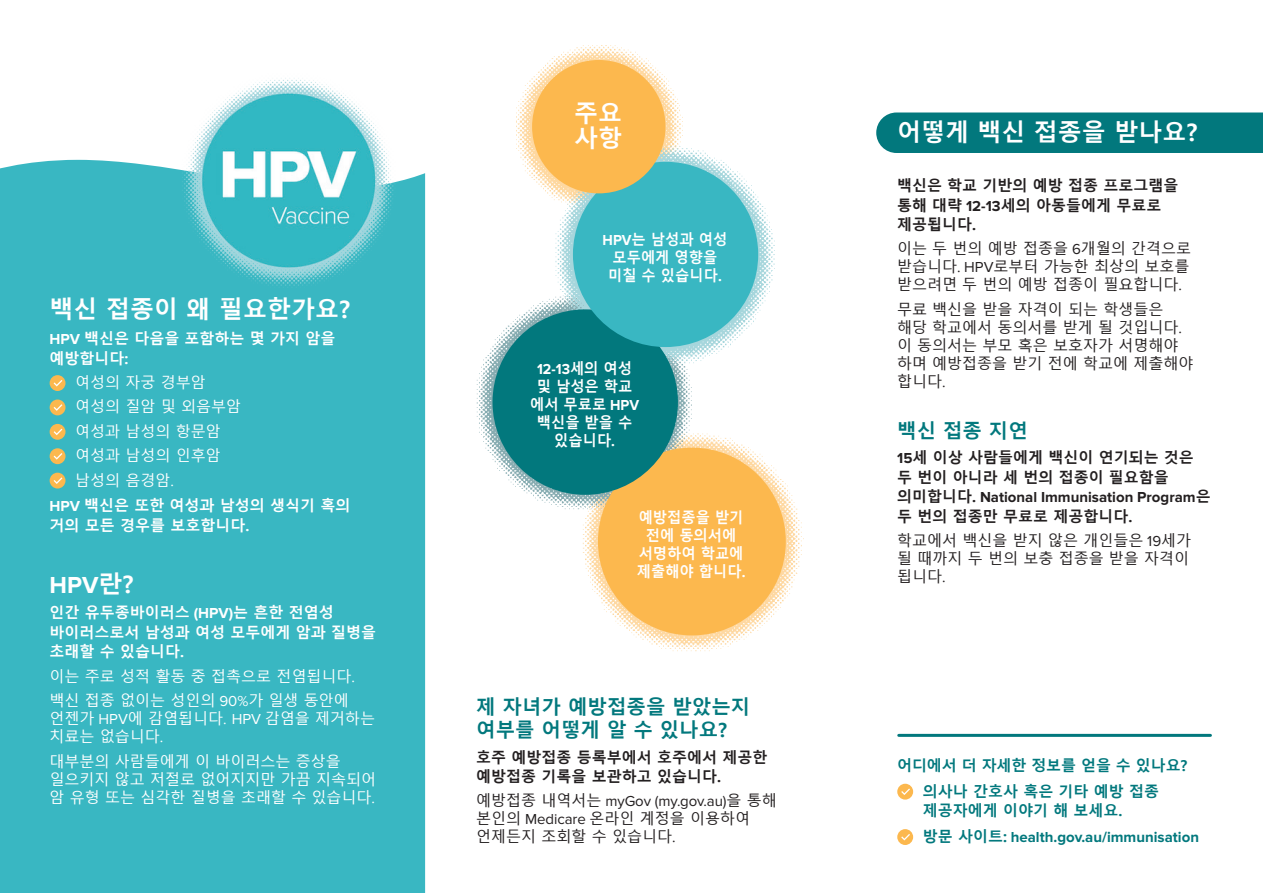
<style>
.page{position:relative;width:1263px;height:893px;background:#fff}
.page>*{position:absolute;margin:0;border:0;box-sizing:border-box;transform-origin:0 0}
.t1{font:700 24px/25.5px "Malgun Gothic";color:#fff}
.t2{font:700 24px "Proxima Nova";color:#fff}
.t3{font:700 19.5px/22.5px "Malgun Gothic";color:#02787d}
.t4{font:15px/18px "Malgun Gothic";color:#231f20}
.t5{font:15px/24.5px "Malgun Gothic";color:#fff}
.t6{font:700 15px/19.5px "Malgun Gothic";color:#231f20}
.t7{font:700 15px/19.5px "Malgun Gothic";color:#fff}
.t8{font:700 15px/18px "Malgun Gothic";color:#fff;text-align:center;scale:.95 1}
.t9{font:700 15px/26px "Proxima Nova";color:#02787d}
.t10{font:700 15px/26px "Malgun Gothic";letter-spacing:-.01em;color:#02787d;text-align:center}
.s1{font-family:"Proxima Nova"}
.s2{font-family:"Malgun Gothic"}
</style>
<div class="page">
<img style="left:516px;top:45px;width:167px;height:153px">
<div style="left:876px;top:113px;width:387px;height:40px;background:#02787d"></div>
<div style="left:0;top:160px;width:425px;height:733px;background:#39b7c2"></div>
<hr style="left:899px;top:734px;width:311px;height:3px;background:#02787d">
<img style="left:582px;top:433px;width:222px;height:219px">
<img style="left:476px;top:299px;width:218px;height:220px">
<img style="left:554px;top:141px;width:221px;height:231px">
<div style="left:598px;top:448px;width:188px;height:187px;background:#fcb84e;border-radius:50%"></div>
<div style="left:492px;top:309px;width:186px;height:186px;background:#02787d;border-radius:50%"></div>
<div style="left:573px;top:162px;width:185px;height:185px;background:#39b7c2;border-radius:50%"></div>
<img style="left:176px;top:78px;width:225px;height:214px">
<div style="left:532px;top:60px;width:133px;height:133px;background:#fcb84e;border-radius:50%"></div>
<svg style="left:50px;top:375px;width:16px;height:16px"></svg>
<svg style="left:54px;top:380px;width:8px;height:6px"></svg>
<div style="left:50px;top:399px;width:16px;height:16px;background:#fcb84e;border-radius:50%"></div>
<svg style="left:54px;top:404px;width:8px;height:7px"></svg>
<div style="left:50px;top:424px;width:16px;height:16px;background:#fcb84e;border-radius:50%"></div>
<svg style="left:54px;top:429px;width:8px;height:6px"></svg>
<div style="left:50px;top:448px;width:16px;height:16px;background:#fcb84e;border-radius:50%"></div>
<svg style="left:54px;top:453px;width:8px;height:7px"></svg>
<div style="left:50px;top:473px;width:16px;height:15px;background:#fcb84e;border-radius:50%"></div>
<svg style="left:54px;top:477px;width:8px;height:7px"></svg>
<div style="left:897px;top:784px;width:16px;height:16px;background:#fcb84e;border-radius:50%"></div>
<svg style="left:901px;top:788px;width:9px;height:7px"></svg>
<div style="left:897px;top:829px;width:16px;height:16px;background:#fcb84e;border-radius:50%"></div>
<svg style="left:901px;top:834px;width:9px;height:6px"></svg>
<p class="t1" style="left:50px;top:297px;width:302px">백신 접종이 왜 필요한가요?</p>
<p class="t7" style="left:50px;top:329px;width:287px"><span class="s1">HPV</span> 백신은 다음을 포함하는 몇 가지 암을 예방합니다:</p>
<p class="t5" style="left:75px;top:371px;width:167px">여성의 자궁 경부암 여성의 질암 및 외음부암 여성과 남성의 항문암 여성과 남성의 인후암 남성의 음경암.</p>
<p class="t7" style="left:50px;top:496px;width:302px"><span class="s1">HPV</span> 백신은 또한 여성과 남성의 생식기 혹의 거의 모든 경우를 보호합니다.</p>
<p class="t2" style="left:50px;top:571px;width:85px">HPV<span class="s2">란?</span></p>
<p class="t7" style="left:50px;top:603px;width:328px">인간 유두종바이러스 <span class="s1">(HPV)</span>는 흔한 전염성 바이러스로서 남성과 여성 모두에게 암과 질병을 초래할 수 있습니다.</p>
<p class="t5" style="left:50px;top:664px;width:306px">이는 주로 성적 활동 중 접촉으로 전염됩니다. 백신 접종 없이는 성인의 <span class="s1">90%</span>가 일생 동안에</p>
<p class="t5" style="left:50px;top:710px;width:327px;line-height:18px">언젠가 <span class="s1">HPV</span>에 감염됩니다. <span class="s1">HPV</span> 감염을 제거하는 치료는 없습니다.</p>
<p class="t5" style="left:50px;top:752px;width:328px;line-height:18px">대부분의 사람들에게 이 바이러스는 증상을 일으키지 않고 저절로 없어지지만 가끔 지속되어 암 유형 또는 심각한 질병을 초래할 수 있습니다.</p>
<p class="t1" style="left:574px;top:100px;width:49px">주요 사항</p>
<p class="t8" style="left:602px;top:231px;width:133px"><span class="s1">HPV</span>는 남성과 여성 모두에게 영향을 미칠 수 있습니다.</p>
<p class="t8" style="left:530px;top:360px;width:116px"><span class="s1">12-13</span>세의 여성 및 남성은 학교 에서 무료로 <span class="s1">HPV </span>백신을 받을 수 있습니다.</p>
<p class="t8" style="left:637px;top:509px;width:116px">예방접종을 받기 전에 동의서에 서명하여 학교에 제출해야 합니다.</p>
<p class="t3" style="left:476px;top:696px;width:276px">제 자녀가 예방접종을 받았는지 여부를 어떻게 알 수 있나요?</p>
<p class="t6" style="left:476px;top:747px;width:293px">호주 예방접종 등록부에서 호주에서 제공한 예방접종 기록을 보관하고 있습니다.</p>
<p class="t4" style="left:476px;top:792px;width:302px">예방접종 내역서는 <span class="s1">myGov (my.gov.au)</span>을 통해 본인의 <span class="s1">Medicare</span> 온라인 계정을 이용하여 언제든지 조회할 수 있습니다.</p>
<p class="t1" style="left:897px;top:120px;width:302px">어떻게 백신 접종을 받나요?</p>
<p class="t6" style="left:897px;top:176px;width:283px">백신은 학교 기반의 예방 접종 프로그램을 통해 대략 <span class="s1">12-13</span>세의 아동들에게 무료로 제공됩니다.</p>
<p class="t4" style="left:897px;top:240px;width:296px;text-align:justify">이는 두 번의 예방 접종을 <span class="s1">6</span>개월의 간격으로 받습니다. <span class="s1">HPV</span>로부터 가능한 최상의 보호를 받으려면 두 번의 예방 접종이 필요합니다.</p>
<p class="t4" style="left:897px;top:301px;width:298px">무료 백신을 받을 자격이 되는 학생들은 해당 학교에서 동의서를 받게 될 것입니다. 이 동의서는 부모 혹은 보호자가 서명해야 하며 예방접종을 받기 전에 학교에 제출해야 합니다.</p>
<p class="t3" style="left:897px;top:419px;width:132px">백신 접종 지연</p>
<p class="t6" style="left:897px;top:448px;width:315px"><span class="s1">15</span>세 이상 사람들에게 백신이 연기되는 것은 두 번이 아니라 세 번의 접종이 필요함을 의미합니다. <span class="s1">National Immunisation Program</span>은 두 번의 접종만 무료로 제공합니다.</p>
<p class="t4" style="left:897px;top:532px;width:295px">학교에서 백신을 받지 않은 개인들은 <span class="s1">19</span>세가 될 때까지 두 번의 보충 접종을 받을 자격이 됩니다.</p>
<p class="t10" style="left:897px;top:752px;width:291px">어디에서 더 자세한 정보를 얻을 수 있나요? 의사나 간호사 혹은 기타 예방 접종</p>
<p class="t9" style="left:923px;top:798px;width:278px"><span class="s2">제공자에게 이야기 해 보세요.<br>방문 사이트:</span> health.gov.au/immunisation</p>
</div>
